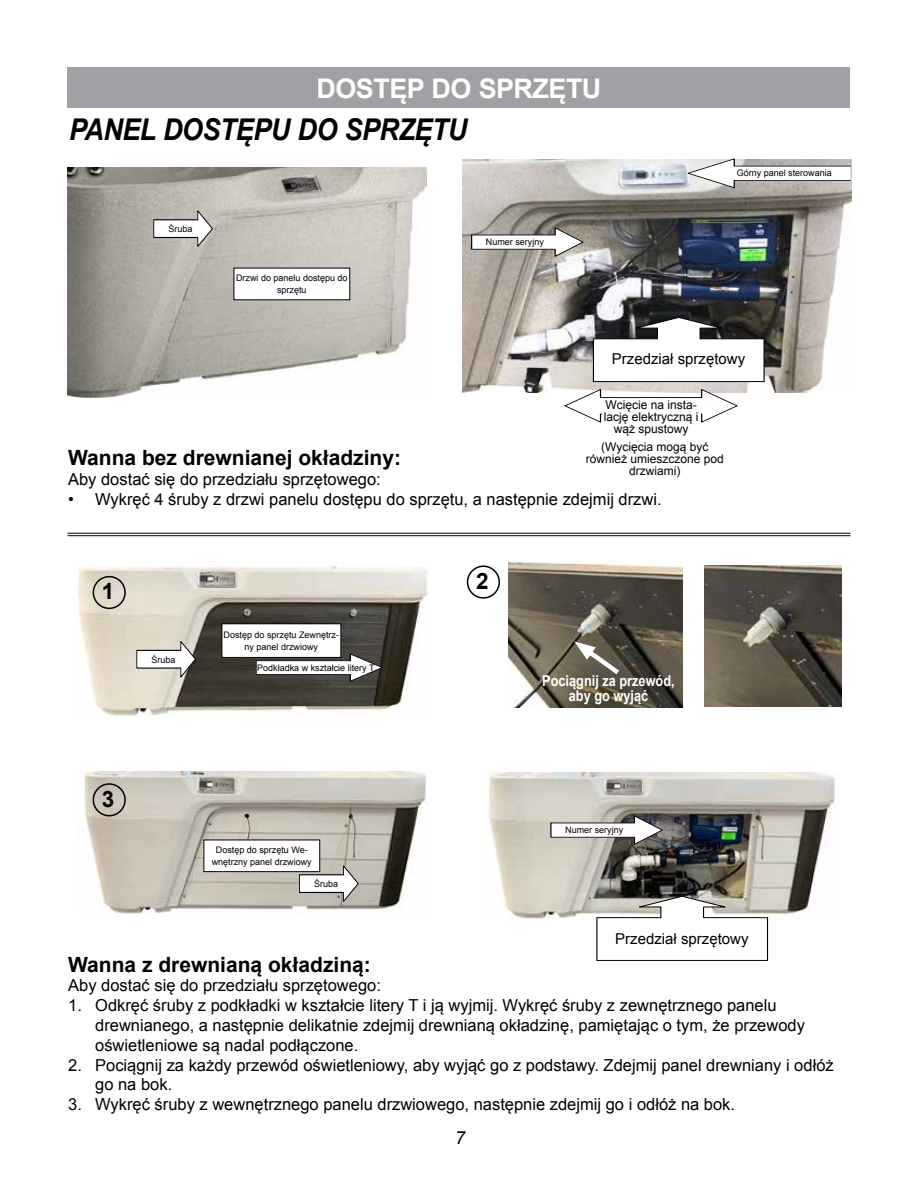
<style>
.page{position:relative;width:918px;height:1188px;background:#fff}
.page>*{position:absolute;margin:0;border:0;box-sizing:border-box;transform-origin:0 0}
.t1{font:italic 700 30px "Arial";letter-spacing:-.02em;color:#000;scale:.9 1}
.t2{font:700 27px "Arial";letter-spacing:-.02em;color:#fff}
.t3{font:700 22.5px "Arial";color:#000}
.t4{font:700 21px "Arial";color:#000}
.t5{font:italic 18px "Arial";color:#000}
.t6{font:16.5px/19.8px "Arial";color:#000}
.t7{font:15px "Arial";color:#000}
.t8{font:700 15px/15px "Arial";color:#fff;text-align:center;scale:.85 1}
.t9{font:12px/12px "Arial";color:#000;text-align:center}
.t10{font:9px/12px "Arial";color:#000;text-align:center}
</style>
<div class="page">
<div style="left:68px;top:68px;width:782px;height:40px;background:#9fa1a4"></div>
<img style="left:67px;top:167px;width:360px;height:230px">
<img style="left:462px;top:159px;width:390px;height:234px">
<svg style="left:687px;top:159px;width:163px;height:29px"></svg>
<svg style="left:153px;top:209px;width:61px;height:40px"></svg>
<svg style="left:593px;top:316px;width:172px;height:67px"></svg>
<div style="left:234px;top:268px;width:116px;height:32px;background:#fff"></div>
<svg style="left:471px;top:228px;width:112px;height:29px"></svg>
<svg style="left:565px;top:389px;width:173px;height:33px"></svg>
<div style="left:602px;top:401px;width:98px;height:58px;background:#fff"></div>
<img style="left:488px;top:772px;width:347px;height:147px">
<svg style="left:551px;top:816px;width:112px;height:29px"></svg>
<svg style="left:596px;top:896px;width:173px;height:65px"></svg>
<img style="left:77px;top:563px;width:351px;height:154px">
<img style="left:84px;top:771px;width:342px;height:144px">
<img style="left:508px;top:562px;width:174px;height:145px">
<img style="left:704px;top:565px;width:137px;height:141px">
<svg style="left:574px;top:641px;width:50px;height:38px;background:#767065"></svg>
<div style="left:93px;top:576px;width:33px;height:33px;border:2px solid #000;border-radius:50%"></div>
<div style="left:467px;top:565px;width:33px;height:34px;border:2px solid #000;border-radius:50%"></div>
<div style="left:93px;top:783px;width:33px;height:33px;border:2px solid #000;border-radius:50%"></div>
<svg style="left:257px;top:654px;width:126px;height:27px"></svg>
<svg style="left:299px;top:864px;width:61px;height:40px"></svg>
<svg style="left:136px;top:640px;width:61px;height:39px"></svg>
<div style="left:222px;top:624px;width:119px;height:33px;background:#fff"></div>
<div style="left:222px;top:623px;width:119px;height:35px;border:1px solid #000"></div>
<div style="left:204px;top:840px;width:116px;height:32px;background:#fff"></div>
<div style="left:204px;top:840px;width:116px;height:32px;border:1px solid #000"></div>
<hr style="left:68px;top:533px;width:782px;height:1px;background:#000">
<hr style="left:68px;top:535px;width:782px;height:1px;background:#000">
<h2 class="t2" style="left:317px;top:70px;width:286px">DOSTĘP DO SPRZĘTU</h2>
<h1 class="t1" style="left:69px;top:110px;width:444px">PANEL DOSTĘPU DO SPRZĘTU</h1>
<p class="t10" style="left:169px;top:223px;width:26px">Śruba</p>
<p class="t10" style="left:236px;top:272px;width:113px">Drzwi do panelu dostępu do sprzętu</p>
<p class="t10" style="left:486px;top:236px;width:60px">Numer seryjny</p>
<p class="t10" style="left:737px;top:167px;width:97px">Górny panel sterowania</p>
<p class="t7" style="left:612px;top:349px;width:135px">Przedział sprzętowy</p>
<p class="t9" style="left:604px;top:399px;width:96px">Wcięcie na insta&shy;lację elektryczną i wąż spustowy</p>
<p class="t9" style="left:586px;top:441px;width:140px">(Wycięcia mogą być również umieszczone pod</p>
<p class="t4" style="left:68px;top:444px;width:334px">Wanna bez drewnianej okładziny:</p>
<p class="t9" style="left:629px;top:465px;width:53px">drzwiami)</p>
<p class="t6" style="left:68px;top:470px;width:314px">Aby dostać się do przedziału sprzętowego:</p>
<p class="t6" style="left:68px;top:489px;width:595px">• Wykręć 4 śruby z drzwi panelu dostępu do sprzętu, a następnie zdejmij drzwi.</p>
<h3 class="t3" style="left:102px;top:577px;width:14px">1</h3>
<p class="t10" style="left:152px;top:654px;width:26px">Śruba</p>
<p class="t10" style="left:224px;top:629px;width:117px">Dostęp do sprzętu Zewnętrz&shy;ny panel drzwiowy</p>
<p class="t10" style="left:257px;top:662px;width:119px">Podkładka w kształcie litery T</p>
<h3 class="t3" style="left:102px;top:784px;width:14px">3</h3>
<p class="t10" style="left:212px;top:844px;width:102px">Dostęp do sprzętu We&shy;wnętrzny panel drzwiowy</p>
<p class="t10" style="left:314px;top:878px;width:26px">Śruba</p>
<h3 class="t3" style="left:476px;top:566px;width:14px">2</h3>
<p class="t8" style="left:542px;top:674px;width:157px">Pociągnij za przewód, aby go wyjąć</p>
<p class="t10" style="left:565px;top:824px;width:60px">Numer seryjny</p>
<p class="t7" style="left:615px;top:929px;width:135px">Przedział sprzętowy</p>
<p class="t4" style="left:68px;top:950px;width:304px">Wanna z drewnianą okładziną:</p>
<p class="t6" style="left:68px;top:976px;width:314px">Aby dostać się do przedziału sprzętowego:</p>
<p class="t6" style="left:95px;top:996px;width:711px;text-indent:-27px">1. Odkręć śruby z podkładki w kształcie litery T i ją wyjmij. Wykręć śruby z zewnętrznego panelu drewnianego, a następnie delikatnie zdejmij drewnianą okładzinę, pamiętając o tym, że przewody oświetleniowe są nadal podłączone.</p>
<p class="t6" style="left:95px;top:1055px;width:740px;text-indent:-27px">2. Pociągnij za każdy przewód oświetleniowy, aby wyjąć go z podstawy. Zdejmij panel drewniany i odłóż go na bok.</p>
<p class="t6" style="left:68px;top:1095px;width:668px">3. Wykręć śruby z wewnętrznego panelu drzwiowego, następnie zdejmij go i odłóż na bok.</p>
<p class="t5" style="left:455px;top:1126px;width:12px">7</p>
</div>
